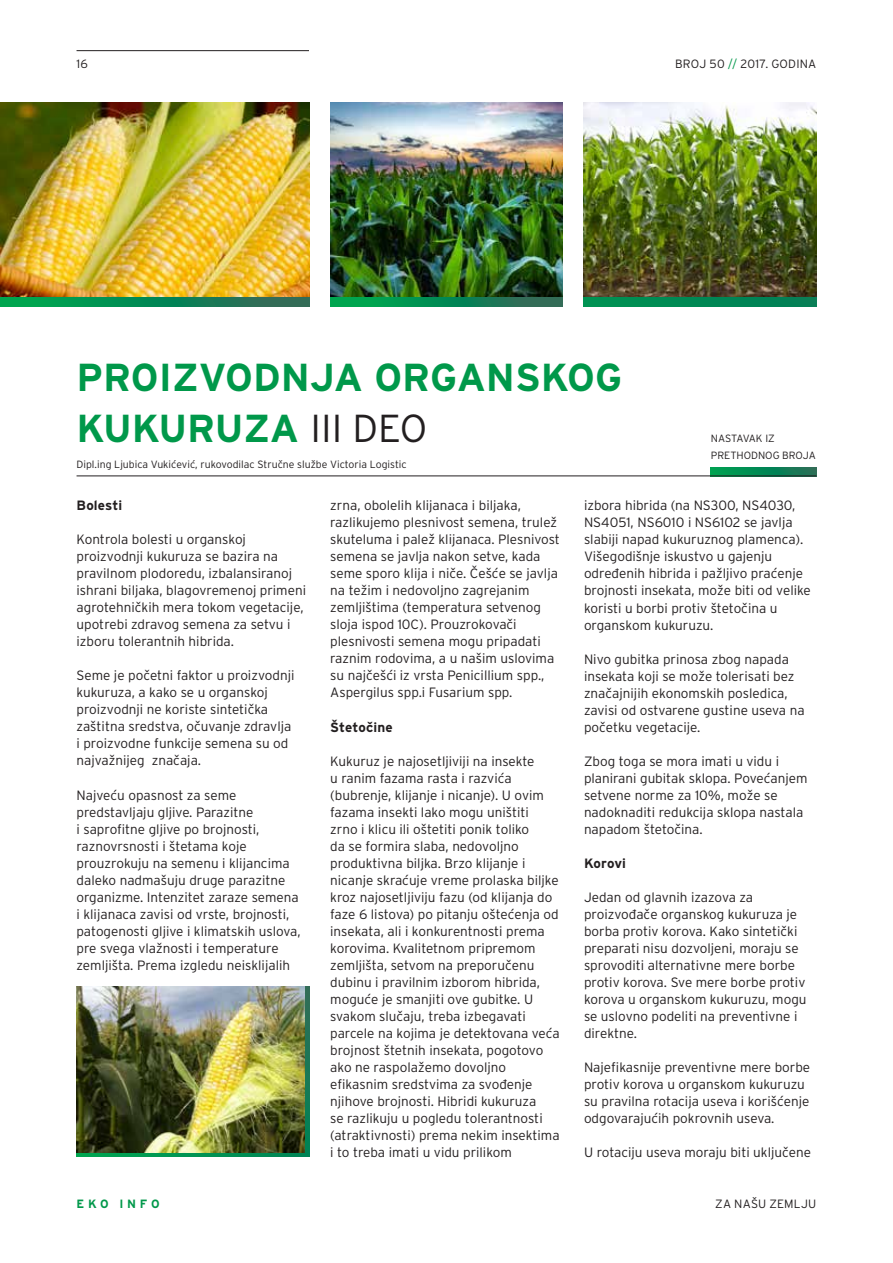
<style>
.page{position:relative;width:893px;height:1263px;background:#fff}
.page>*{position:absolute;margin:0;border:0;box-sizing:border-box;transform-origin:0 0}
.t1{font:700 39px/51px "Interstate Yu";color:#00984a}
.t2{font:300 13.5px/17px "Interstate Yu";color:#231f20}
.t3{font:700 13.5px "Interstate Yu";letter-spacing:.005em;color:#231f20}
.t4{font:300 12px "Interstate Yu";letter-spacing:.02em;color:#231f20}
.t5{font:700 12px "Interstate Yu";letter-spacing:.31em;color:#00984a}
.t6{font:300 10.5px/17px "Interstate Yu";color:#231f20}
.s1{color:#00984a}
.s2{font-weight:300;color:#231f20}
</style>
<div class="page">
<hr style="left:77px;top:50px;width:232px;height:1px;background:#231f20">
<svg style="left:711px;top:468px;width:105px;height:7px"></svg>
<hr style="left:77px;top:475px;width:739px;height:1px;background:#231f20">
<img style="left:0;top:102px;width:309px;height:196px">
<img style="left:330px;top:102px;width:233px;height:196px">
<img style="left:584px;top:102px;width:232px;height:196px">
<svg style="left:330px;top:298px;width:233px;height:8px;background:#0f8853"></svg>
<div style="left:584px;top:298px;width:232px;height:8px;background:#008854"></div>
<svg style="left:0;top:298px;width:309px;height:8px;background:#0f8753"></svg>
<svg style="left:77px;top:986px;width:232px;height:171px;background:#168550"></svg>
<img style="left:77px;top:986px;width:228px;height:166px">
<p class="t4" style="left:77px;top:57px;width:13px">16</p>
<p class="t4" style="left:675px;top:57px;width:143px">BROJ 50 <span class="s1">//</span> 2017. GODINA</p>
<h1 class="t1" style="left:77px;top:352px;width:547px">PROIZVODNJA ORGANSKOG<br>KUKURUZA <span class="s2">III DEO</span></h1>
<p class="t6" style="left:77px;top:455px;width:332px">Dipl.ing Ljubica Vukićević, rukovodilac Stručne službe Victoria Logistic</p>
<p class="t6" style="left:711px;top:430px;width:107px">NASTAVAK IZ<br>PRETHODNOG BROJA</p>
<p class="t3" style="left:77px;top:498px;width:47px">Bolesti</p>
<p class="t2" style="left:77px;top:531px;width:231px">Kontrola bolesti u organskoj proizvodnji kukuruza se bazira na pravilnom plodoredu, izbalansiranoj ishrani biljaka, blagovremenoj primeni agrotehničkih mera tokom vegetacije, upotrebi zdravog semena za setvu i izboru tolerantnih hibrida.</p>
<p class="t2" style="left:77px;top:667px;width:219px">Seme je početni faktor u proizvodnji kukuruza, a kako se u organskoj proizvodnji ne koriste sintetička zaštitna sredstva, očuvanje zdravlja i proizvodne funkcije semena su od najvažnijeg značaja.</p>
<p class="t2" style="left:77px;top:786px;width:226px">Najveću opasnost za seme predstavljaju gljive. Parazitne<br>i saprofitne gljive po brojnosti, raznovrsnosti i štetama koje prouzrokuju na semenu i klijancima daleko nadmašuju druge parazitne organizme. Intenzitet zaraze semena i klijanaca zavisi od vrste, brojnosti, patogenosti gljive i klimatskih uslova, pre svega vlažnosti i temperature zemljišta. Prema izgledu neisklijalih</p>
<p class="t2" style="left:330px;top:497px;width:231px">zrna, obolelih klijanaca i biljaka, razlikujemo plesnivost semena, trulež skuteluma i palež klijanaca. Plesnivost semena se javlja nakon setve, kada seme sporo klija i niče. Češće se javlja na težim i nedovoljno zagrejanim zemljištima (temperatura setvenog sloja ispod 10C). Prouzrokovači plesnivosti semena mogu pripadati raznim rodovima, a u našim uslovima su najčešći iz vrsta Penicillium spp., Aspergilus spp.i Fusarium spp.</p>
<p class="t3" style="left:330px;top:719px;width:64px">Štetočine</p>
<p class="t2" style="left:330px;top:752px;width:231px">Kukuruz je najosetljiviji na insekte<br>u ranim fazama rasta i razvića (bubrenje, klijanje i nicanje). U ovim fazama insekti lako mogu uništiti<br>zrno i klicu ili oštetiti ponik toliko<br>da se formira slaba, nedovoljno produktivna biljka. Brzo klijanje i nicanje skraćuje vreme prolaska biljke kroz najosetljiviju fazu (od klijanja do faze 6 listova) po pitanju oštećenja od insekata, ali i konkurentnosti prema korovima. Kvalitetnom pripremom zemljišta, setvom na preporučenu dubinu i pravilnim izborom hibrida, moguće je smanjiti ove gubitke. U svakom slučaju, treba izbegavati parcele na kojima je detektovana veća brojnost štetnih insekata, pogotovo ako ne raspolažemo dovoljno efikasnim sredstvima za svođenje njihove brojnosti. Hibridi kukuruza<br>se razlikuju u pogledu tolerantnosti (atraktivnosti) prema nekim insektima i to treba imati u vidu prilikom</p>
<p class="t2" style="left:584px;top:497px;width:228px">izbora hibrida (na NS300, NS4030, NS4051, NS6010 i NS6102 se javlja slabiji napad kukuruznog plamenca).<br>Višegodišnje iskustvo u gajenju određenih hibrida i pažljivo praćenje brojnosti insekata, može biti od velike koristi u borbi protiv štetočina u organskom kukuruzu.</p>
<p class="t2" style="left:584px;top:650px;width:222px">Nivo gubitka prinosa zbog napada insekata koji se može tolerisati bez značajnijih ekonomskih posledica, zavisi od ostvarene gustine useva na početku vegetacije.</p>
<p class="t2" style="left:584px;top:752px;width:225px">Zbog toga se mora imati u vidu i planirani gubitak sklopa. Povećanjem setvene norme za 10%, može se nadoknaditi redukcija sklopa nastala napadom štetočina.</p>
<p class="t3" style="left:584px;top:855px;width:43px">Korovi</p>
<p class="t2" style="left:584px;top:888px;width:224px">Jedan od glavnih izazova za proizvođače organskog kukuruza je borba protiv korova. Kako sintetički preparati nisu dozvoljeni, moraju se sprovoditi alternativne mere borbe protiv korova. Sve mere borbe protiv korova u organskom kukuruzu, mogu se uslovno podeliti na preventivne i direktne.</p>
<p class="t2" style="left:584px;top:1058px;width:228px">Najefikasnije preventivne mere borbe protiv korova u organskom kukuruzu su pravilna rotacija useva i korišćenje odgovarajućih pokrovnih useva.</p>
<p class="t2" style="left:584px;top:1143px;width:229px">U rotaciju useva moraju biti uključene</p>
<p class="t5" style="left:77px;top:1197px;width:85px">EKO INFO</p>
<p class="t4" style="left:715px;top:1197px;width:103px">ZA NAŠU ZEMLJU</p>
</div>
